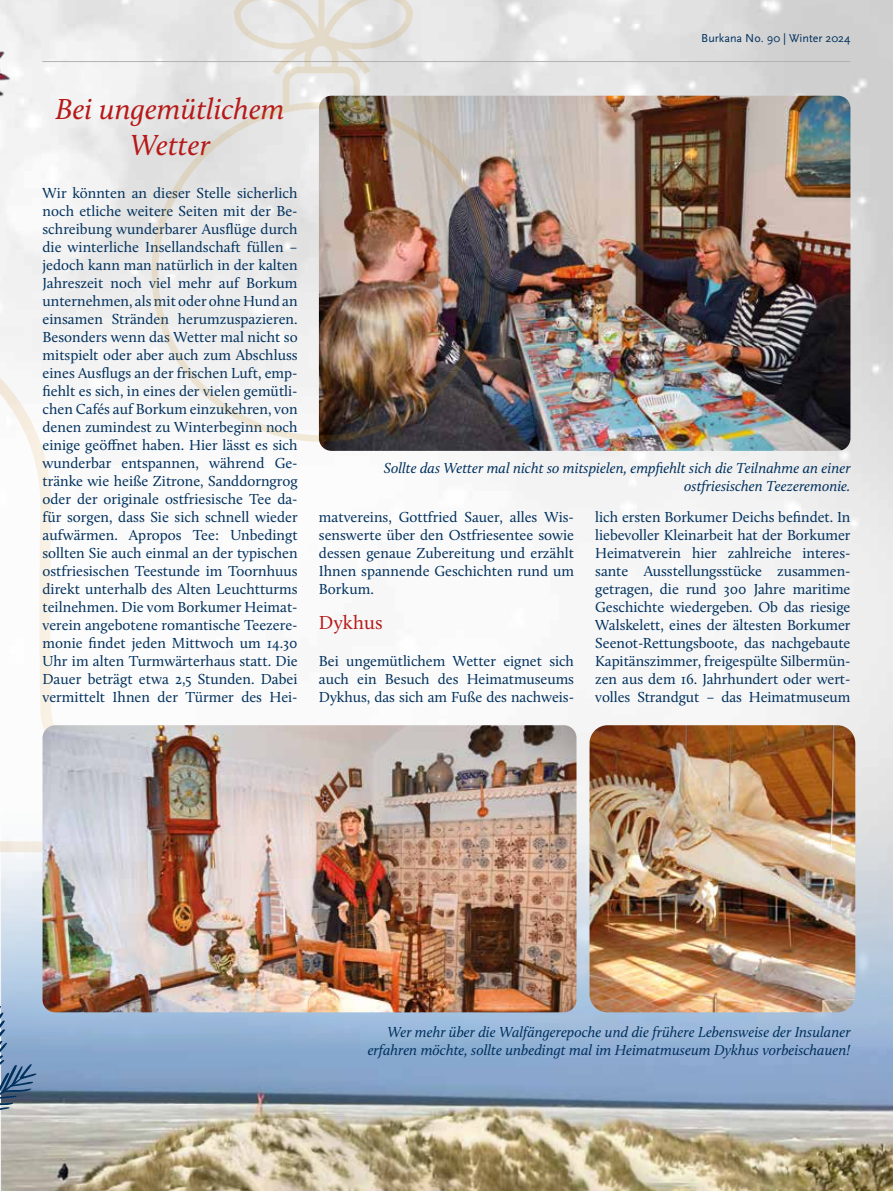
<style>
.page{position:relative;width:893px;height:1191px;background:#fff}
.page>*{position:absolute;margin:0;border:0;box-sizing:border-box;transform-origin:0 0}
.t1{font:italic 30px/36px "Calluna";color:#b61918;text-align:center}
.t2{font:19.5px "Calluna";letter-spacing:.01em;color:#b61918}
.t3{font:15px/18px "Calluna";letter-spacing:-.005em;color:#00305d;text-align:justify}
.t4{font:italic 15px/18px "Calluna";color:#00305d;text-align:right}
.t5{font:12px "Scala Sans";color:#00305d}
</style>
<div class="page">
<hr style="left:43px;top:61px;width:807px;height:1px;background:#b3b2b2">
<svg style="left:0;top:262px;width:113px;height:657px"></svg>
<img style="left:0;top:18px;width:45px;height:103px">
<img style="left:1px;top:796px;width:892px;height:395px">
<svg style="left:0;top:1005px;width:37px;height:186px;background:#97a5b3"></svg>
<img style="left:319px;top:96px;width:531px;height:355px">
<img style="left:589px;top:725px;width:266px;height:287px">
<img style="left:43px;top:725px;width:533px;height:287px">
<img style="left:152px;top:0;width:339px;height:441px">
<h1 class="t1" style="left:55px;top:90px;width:231px">Bei ungemütlichem<br>Wetter</h1>
<p class="t3" style="left:43px;top:184px;width:257px">Wir könnten an dieser Stelle sicherlich noch etliche weitere Seiten mit der Be&shy;schreibung wunderbarer Ausflüge durch die winterliche Insellandschaft füllen – jedoch kann man natürlich in der kalten Jahreszeit noch viel mehr auf Borkum unternehmen, als mit oder ohne Hund an einsamen Stränden herumzuspazieren.<br>Besonders wenn das Wetter mal nicht so mitspielt oder aber auch zum Abschluss eines Ausflugs an der frischen Luft, emp&shy;fiehlt es sich, in eines der vielen gemütli&shy;chen Cafés auf Borkum einzukehren, von denen zumindest zu Winterbeginn noch einige geöffnet haben. Hier lässt es sich wunderbar entspannen, während Ge&shy;tränke wie heiße Zitrone, Sanddorngrog oder der originale ostfriesische Tee da&shy;für sorgen, dass Sie sich schnell wieder aufwärmen. Apropos Tee: Unbedingt sollten Sie auch einmal an der typischen ostfriesischen Teestunde im Toornhuus direkt unterhalb des Alten Leuchtturms teilnehmen. Die vom Borkumer Heimat&shy;verein angebotene romantische Teezere&shy;monie findet jeden Mittwoch um 14.30<br>Uhr im alten Turmwärterhaus statt. Die Dauer beträgt etwa 2,5 Stunden. Dabei vermittelt Ihnen der Türmer des Hei-</p>
<p class="t5" style="left:701px;top:31px;width:151px">Burkana No. 90 | Winter 2024</p>
<p class="t4" style="left:384px;top:458px;width:468px">Sollte das Wetter mal nicht so mitspielen, empfiehlt sich die Teilnahme an einer ostfriesischen Teezeremonie.</p>
<p class="t3" style="left:319px;top:508px;width:257px">matvereins, Gottfried Sauer, alles Wis&shy;senswerte über den Ostfriesentee sowie dessen genaue Zubereitung und erzählt Ihnen spannende Geschichten rund um Borkum.</p>
<h2 class="t2" style="left:319px;top:610px;width:65px">Dykhus</h2>
<p class="t3" style="left:319px;top:652px;width:257px">Bei ungemütlichem Wetter eignet sich auch ein Besuch des Heimatmuseums Dykhus, das sich am Fuße des nachweis-</p>
<p class="t3" style="left:595px;top:508px;width:257px">lich ersten Borkumer Deichs befindet. In liebevoller Kleinarbeit hat der Borkumer Heimatverein hier zahlreiche interes&shy;sante Ausstellungsstücke zusammen&shy;getragen, die rund 300 Jahre maritime Geschichte wiedergeben. Ob das riesige Walskelett, eines der ältesten Borkumer Seenot-Rettungsboote, das nachgebaute Kapitänszimmer, freigespülte Silbermün&shy;zen aus dem 16. Jahrhundert oder wert&shy;volles Strandgut – das Heimatmuseum</p>
<p class="t4" style="left:368px;top:1023px;width:484px">Wer mehr über die Walfängerepoche und die frühere Lebensweise der Insulaner erfahren möchte, sollte unbedingt mal im Heimatmuseum Dykhus vorbeischauen!</p>
</div>
